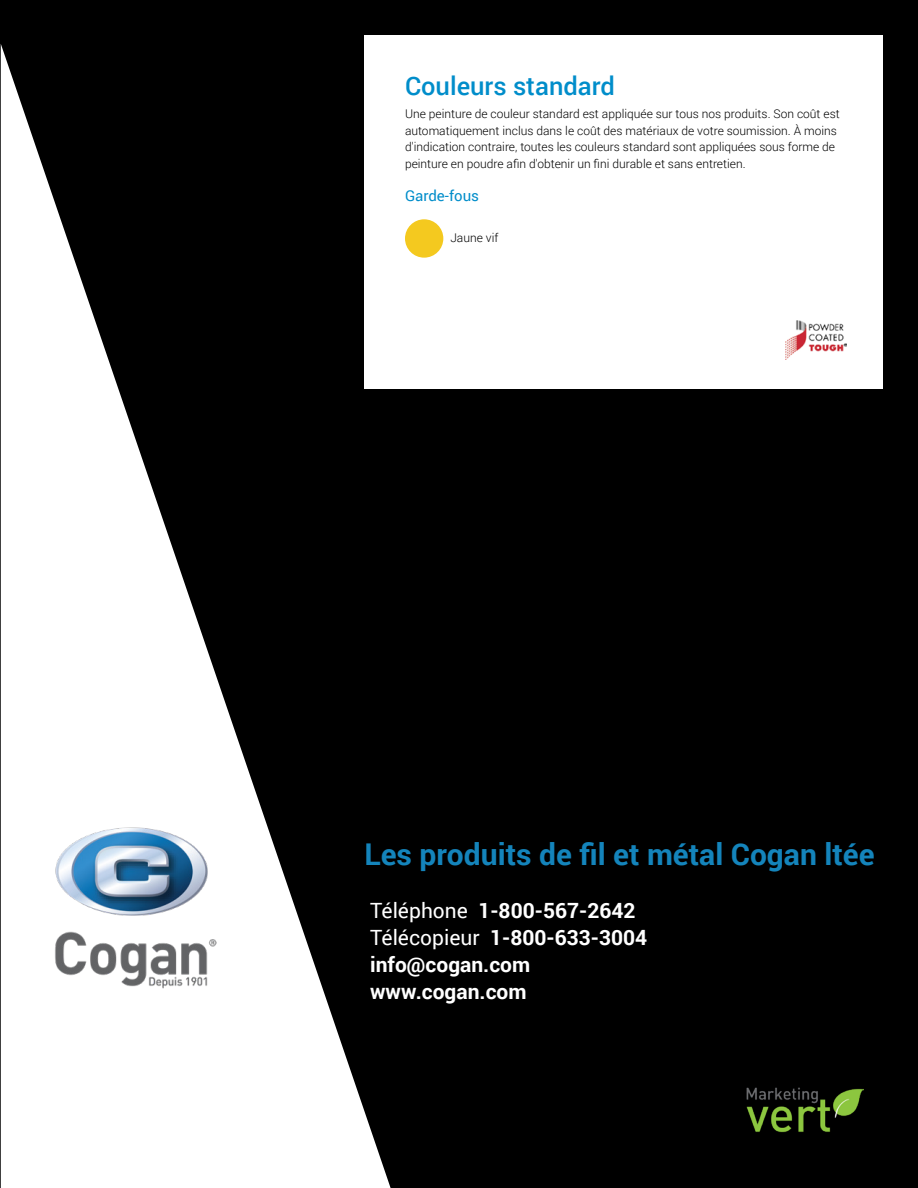
<style>
.page{position:relative;width:918px;height:1188px;background:#000}
.page>*{position:absolute;margin:0;border:0;box-sizing:border-box;transform-origin:0 0}
.t1{font:700 30px "Roboto";color:#1484bb}
.t2{font:500 25.5px "Roboto";color:#008dca}
.t3{font:700 21px "Roboto";color:#fff}
.t4{font:15px "Roboto";color:#008dca}
.t5{font:300 12px/16.5px "Roboto";color:#000}
.s1{font-weight:400}
</style>
<div class="page">
<svg style="left:1px;top:44px;width:390px;height:1144px"></svg>
<img style="left:746px;top:1087px;width:118px;height:46px">
<div style="left:364px;top:36px;width:518px;height:353px;background:#fff"></div>
<img style="left:785px;top:320px;width:61px;height:40px">
<div style="left:405px;top:219px;width:38px;height:39px;background:#f4c91f;border-radius:50%"></div>
<img style="left:54px;top:827px;width:163px;height:161px">
<p class="t2" style="left:405px;top:68px;width:212px">Couleurs standard</p>
<p class="t5" style="left:405px;top:105px;width:436px">Une peinture de couleur standard est appliquée sur tous nos produits. Son coût est automatiquement inclus dans le coût des matériaux de votre soumission. À moins d'indication contraire, toutes les couleurs standard sont appliquées sous forme de peinture en poudre afin d'obtenir un fini durable et sans entretien.</p>
<p class="t4" style="left:405px;top:185px;width:76px">Garde-fous</p>
<p class="t5" style="left:450px;top:229px;width:50px">Jaune vif</p>
<p class="t1" style="left:364px;top:834px;width:512px">Les produits de fil et métal Cogan ltée</p>
<p class="t3" style="left:370px;top:896px;width:267px"><span class="s1">Téléphone</span> 1-800-567-2642</p>
<p class="t3" style="left:370px;top:923px;width:279px"><span class="s1">Télécopieur</span> 1-800-633-3004</p>
<p class="t3" style="left:370px;top:950px;width:162px">info@cogan.com</p>
<p class="t3" style="left:370px;top:977px;width:158px">www.cogan.com</p>
</div>
